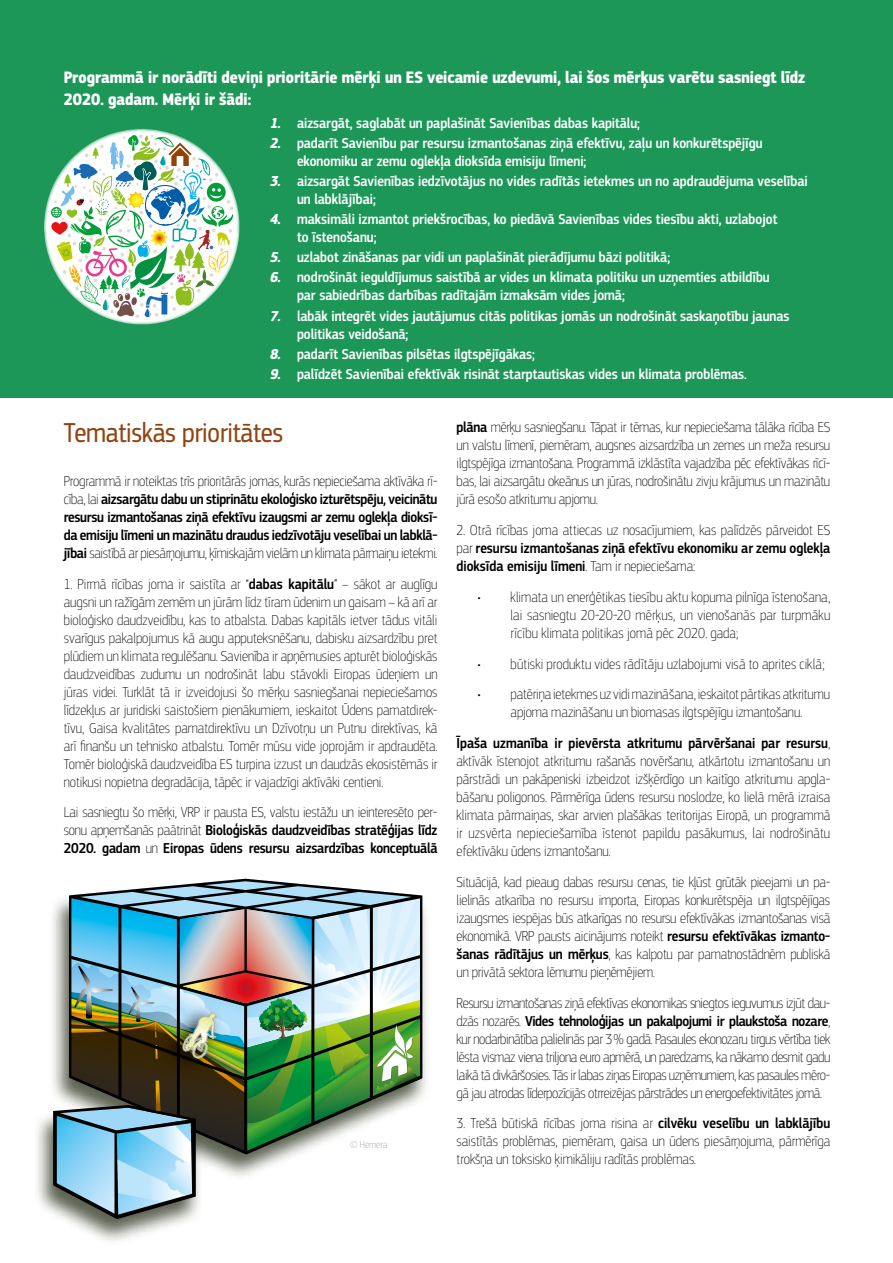
<style>
.page{position:relative;width:893px;height:1263px;background:#fff}
.page>*{position:absolute;margin:0;border:0;box-sizing:border-box;transform-origin:0 0}
.t1{font:28.5px "EC Square Sans Cond Pro";letter-spacing:-.01em;color:#914410}
.t2{font:700 17.25px/21.8px "EC Square Sans Cond Pro";color:#fff}
.t3{font:100 15px/18px "EC Square Sans Cond Pro";color:#000;text-align:justify}
.t4{font:500 15px/18px "EC Square Sans Cond Pro";color:#fff}
.t5{font:500 15px/18px "EC Square Sans Cond Pro";letter-spacing:-.02em;color:#000;text-align:justify}
.t6{font:100 10.5px "EC Square Sans Cond Pro";color:#9f9f9f}
.s1{font-weight:700;font-style:italic}
.s2{font-weight:100}
.s3{font-weight:500}
</style>
<div class="page">
<div style="left:0;top:0;width:893px;height:397px;background:#1c9758"></div>
<div style="left:33px;top:878px;width:397px;height:368px;background:#282f1a;opacity:.75"></div>
<img style="left:53px;top:879px;width:369px;height:340px">
<svg style="left:44px;top:129px;width:196px;height:195px"></svg>
<svg style="left:50px;top:135px;width:183px;height:183px;background:#aed1b9"></svg>
<p class="t2" style="left:64px;top:67px;width:743px">Programmā ir norādīti deviņi prioritārie mērķi un ES veicamie uzdevumi, lai šos mērķus varētu sasniegt līdz<br>2020. gadam. Mērķi ir šādi:</p>
<p class="t4" style="left:270px;top:114px;width:372px"><span class="s1">1.</span> aizsargāt, saglabāt un paplašināt Savienības dabas kapitālu;</p>
<p class="t4" style="left:297px;top:134px;width:467px;text-indent:-27px"><span class="s1">2.</span> padarīt Savienību par resursu izmantošanas ziņā efektīvu, zaļu un konkurētspējīgu ekonomiku ar zemu oglekļa dioksīda emisiju līmeni;</p>
<p class="t4" style="left:297px;top:172px;width:512px;text-indent:-27px"><span class="s1">3.</span> aizsargāt Savienības iedzīvotājus no vides radītās ietekmes un no apdraudējuma veselībai un labklājībai;</p>
<p class="t4" style="left:297px;top:210px;width:482px;text-indent:-27px"><span class="s1">4.</span> maksimāli izmantot priekšrocības, ko piedāvā Savienības vides tiesību akti, uzlabojot to īstenošanu;</p>
<p class="t4" style="left:270px;top:249px;width:402px"><span class="s1">5.</span> uzlabot zināšanas par vidi un paplašināt pierādījumu bāzi politikā;</p>
<p class="t4" style="left:297px;top:269px;width:474px;text-indent:-27px"><span class="s1">6.</span> nodrošināt ieguldījumus saistībā ar vides un klimata politiku un uzņemties atbildību par sabiedrības darbības radītajām izmaksām vides jomā;</p>
<p class="t4" style="left:297px;top:307px;width:494px;text-indent:-27px"><span class="s1">7.</span> labāk integrēt vides jautājumus citās politikas jomās un nodrošināt saskaņotību jaunas politikas veidošanā;</p>
<p class="t4" style="left:270px;top:345px;width:267px"><span class="s1">8.</span> padarīt Savienības pilsētas ilgtspējīgākas;</p>
<p class="t4" style="left:270px;top:365px;width:478px"><span class="s1">9.</span> palīdzēt Savienībai efektīvāk risināt starptautiskas vides un klimata problēmas.</p>
<h1 class="t1" style="left:64px;top:417px;width:221px">Tematiskās prioritātes</h1>
<p class="t5" style="left:64px;top:472px;width:375px"><span class="s2">Programmā ir noteiktas trīs prioritārās jomas, kurās nepieciešama aktīvāka rī&shy;cība, lai</span> aizsargātu dabu un stiprinātu ekoloģisko izturētspēju, veicinātu resursu izmantošanas ziņā efektīvu izaugsmi ar zemu oglekļa dioksī&shy;da emisiju līmeni un mazinātu draudus iedzīvotāju veselībai un labklā&shy;jībai <span class="s2">saistībā ar piesārņojumu, ķīmiskajām vielām un klimata pārmaiņu ietekmi.</span></p>
<p class="t3" style="left:64px;top:575px;width:375px">1. Pirmā rīcības joma ir saistīta ar “<span class="s3">dabas kapitālu</span>” – sākot ar auglīgu augsni un ražīgām zemēm un jūrām līdz tīram ūdenim un gaisam – kā arī ar bioloģisko daudzveidību, kas to atbalsta. Dabas kapitāls ietver tādus vitāli svarīgus pakalpojumus kā augu apputeksnēšanu, dabisku aizsardzību pret plūdiem un klimata regulēšanu. Savienība ir apņēmusies apturēt bioloģiskās daudzveidības zudumu un nodrošināt labu stāvokli Eiropas ūdeņiem un jūras videi. Turklāt tā ir izveidojusi šo mērķu sasniegšanai nepieciešamos līdzekļus ar juridiski saistošiem pienākumiem, ieskaitot Ūdens pamatdirek&shy;tīvu, Gaisa kvalitātes pamatdirektīvu un Dzīvotņu un Putnu direktīvas, kā arī finanšu un tehnisko atbalstu. Tomēr mūsu vide joprojām ir apdraudēta.<br>Tomēr bioloģiskā daudzveidība ES turpina izzust un daudzās ekosistēmās ir notikusi nopietna degradācija, tāpēc ir vajadzīgi aktīvāki centieni.</p>
<p class="t5" style="left:64px;top:804px;width:375px"><span class="s2">Lai sasniegtu šo mērķi, VRP ir pausta ES, valstu iestāžu un ieinteresēto per&shy;sonu apņemšanās paātrināt</span> Bioloģiskās daudzveidības stratēģijas līdz 2020. gadam <span class="s2">un</span> Eiropas ūdens resursu aizsardzības konceptuālā</p>
<p class="t6" style="left:350px;top:1139px;width:39px">© Hemera</p>
<p class="t3" style="left:457px;top:418px;width:375px"><span class="s3">plāna</span> mērķu sasniegšanu. Tāpat ir tēmas, kur nepieciešama tālāka rīcība ES un valstu līmenī, piemēram, augsnes aizsardzība un zemes un meža resursu ilgtspējīga izmantošana. Programmā izklāstīta vajadzība pēc efektīvākas rīcī&shy;bas, lai aizsargātu okeānus un jūras, nodrošinātu zivju krājumus un mazinātu jūrā esošo atkritumu apjomu.</p>
<p class="t3" style="left:457px;top:521px;width:375px">2. Otrā rīcības joma attiecas uz nosacījumiem, kas palīdzēs pārveidot ES par <span class="s3">resursu izmantošanas ziņā efektīvu ekonomiku ar zemu oglekļa dioksīda emisiju līmeni</span>. Tam ir nepieciešama:</p>
<p class="t3" style="left:511px;top:588px;width:321px;text-indent:-33px">• klimata un enerģētikas tiesību aktu kopuma pilnīga īstenošana, lai sasniegtu 20-20-20 mērķus, un vienošanās par turpmāku rīcību klimata politikas jomā pēc 2020. gada;</p>
<p class="t3" style="left:478px;top:655px;width:349px">• būtiski produktu vides rādītāju uzlabojumi visā to aprites ciklā;</p>
<p class="t3" style="left:478px;top:685px;width:354px;text-align:center">• patēriņa ietekmes uz vidi mazināšana, ieskaitot pārtikas atkritumu apjoma mazināšanu un biomasas ilgtspējīgu izmantošanu.</p>
<p class="t3" style="left:457px;top:734px;width:375px"><span class="s3">Īpaša uzmanība ir pievērsta atkritumu pārvēršanai par resursu</span>, aktīvāk īstenojot atkritumu rašanās novēršanu, atkārtotu izmantošanu un pārstrādi un pakāpeniski izbeidzot izšķērdīgo un kaitīgo atkritumu apgla&shy;bāšanu poligonos. Pārmērīga ūdens resursu noslodze, ko lielā mērā izraisa klimata pārmaiņas, skar arvien plašākas teritorijas Eiropā, un programmā ir uzsvērta nepieciešamība īstenot papildu pasākumus, lai nodrošinātu efektīvāku ūdens izmantošanu.</p>
<p class="t3" style="left:457px;top:873px;width:375px">Situācijā, kad pieaug dabas resursu cenas, tie kļūst grūtāk pieejami un pa&shy;lielinās atkarība no resursu importa, Eiropas konkurētspēja un ilgtspējīgas izaugsmes iespējas būs atkarīgas no resursu efektīvākas izmantošanas visā ekonomikā. VRP pausts aicinājums noteikt <span class="s3">resursu efektīvākas izmanto&shy;šanas rādītājus un mērķus</span>, kas kalpotu par pamatnostādnēm publiskā un privātā sektora lēmumu pieņēmējiem.</p>
<p class="t3" style="left:457px;top:994px;width:375px">Resursu izmantošanas ziņā efektīvas ekonomikas sniegtos ieguvumus izjūt dau&shy;dzās nozarēs. <span class="s3">Vides tehnoloģijas un pakalpojumi ir plaukstoša nozare</span>, kur nodarbinātība palielinās par 3% gadā. Pasaules ekonozaru tirgus vērtība tiek lēsta vismaz viena triljona euro apmērā, un paredzams, ka nākamo desmit gadu laikā tā divkāršosies. Tās ir labas ziņas Eiropas uzņēmumiem, kas pasaules mēro&shy;gā jau atrodas līderpozīcijās otrreizējas pārstrādes un energoefektivitātes jomā.</p>
<p class="t3" style="left:457px;top:1114px;width:375px">3. Trešā būtiskā rīcības joma risina ar <span class="s3">cilvēku veselību un labklājību </span>saistītās problēmas, piemēram, gaisa un ūdens piesārņojuma, pārmērīga trokšņa un toksisko ķimikāliju radītās problēmas.</p>
</div>
